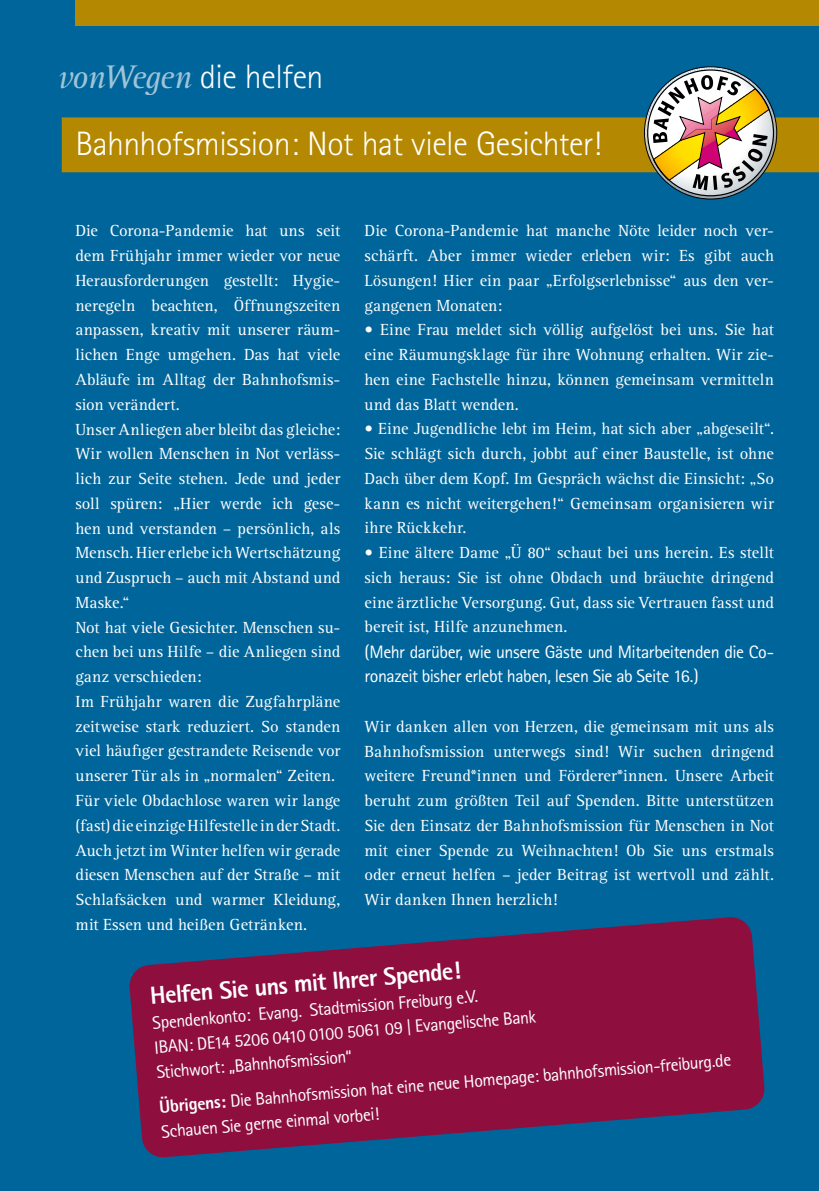
<style>
.page{position:relative;width:819px;height:1191px;background:#00659a}
.page>*{position:absolute;margin:0;border:0;box-sizing:border-box;transform-origin:0 0}
.t1{font:300 33.77px "Rotis Sans Serif";letter-spacing:-.015em;color:#fff}
.t2{font:800 24.68px "Rotis Sans Serif";color:#fff}
.t3{font:17.85px/24.5px "Rotis Sans Serif";letter-spacing:-.03em;color:#fff}
.t4{font:16.62px/24.7px "Rotis Serif";letter-spacing:.01em;color:#fff;text-align:justify}
.s1{font-family:"Rotis Serif";font-weight:400;font-style:italic}
.s2{font-weight:800}
</style>
<div class="page">
<div style="left:62px;top:117px;width:757px;height:55px;background:#b48800"></div>
<svg style="left:129px;top:917px;width:636px;height:241px;fill:#8e0e3d"></svg>
<svg style="left:644px;top:67px;width:132px;height:132px"></svg>
<div style="left:75px;top:0;width:744px;height:25px;background:#b48800"></div>
<h1 class="t1" style="left:57px;top:57px;width:267px"><span class="s1">vonWegen</span> die helfen</h1>
<h1 class="t1" style="left:75px;top:124px;width:527px">Bahnhofsmission: Not hat viele Gesichter!</h1>
<p class="t4" style="left:75px;top:219px;width:266px;text-align:left">Die Corona-Pandemie hat uns seit dem Frühjahr immer wieder vor neue Herausforderungen gestellt: Hygie&shy;neregeln beachten, Öffnungszeiten anpassen, kreativ mit unserer räum&shy;lichen Enge umgehen. Das hat viele Abläufe im Alltag der Bahnhofsmis&shy;sion verändert.<br>Unser Anliegen aber bleibt das gleiche:<br>Wir wollen Menschen in Not verläss&shy;lich zur Seite stehen. Jede und jeder soll spüren: „Hier werde ich gese&shy;hen und verstanden – persönlich, als Mensch. Hier erlebe ich Wertschätzung und Zuspruch – auch mit Abstand und Maske.“<br>Not hat viele Gesichter. Menschen su&shy;chen bei uns Hilfe – die Anliegen sind ganz verschieden:<br>Im Frühjahr waren die Zugfahrpläne zeitweise stark reduziert. So standen viel häufiger gestrandete Reisende vor unserer Tür als in „normalen“ Zeiten.<br>Für viele Obdachlose waren wir lange (fast) die einzige Hilfestelle in der Stadt.<br>Auch jetzt im Winter helfen wir gerade diesen Menschen auf der Straße – mit Schlafsäcken und warmer Kleidung, mit Essen und heißen Getränken.</p>
<p class="t4" style="left:364px;top:219px;width:411px">Die Corona-Pandemie hat manche Nöte leider noch ver&shy;schärft. Aber immer wieder erleben wir: Es gibt auch Lösungen! Hier ein paar „Erfolgserlebnisse“ aus den ver&shy;gangenen Monaten:</p>
<p class="t4" style="left:364px;top:318px;width:411px">• Eine Frau meldet sich völlig aufgelöst bei uns. Sie hat eine Räumungsklage für ihre Wohnung erhalten. Wir zie&shy;hen eine Fachstelle hinzu, können gemeinsam vermitteln und das Blatt wenden.</p>
<p class="t4" style="left:364px;top:417px;width:411px">• Eine Jugendliche lebt im Heim, hat sich aber „abgeseilt“.<br>Sie schlägt sich durch, jobbt auf einer Baustelle, ist ohne Dach über dem Kopf. Im Gespräch wächst die Einsicht: „So kann es nicht weitergehen!“ Gemeinsam organisieren wir ihre Rückkehr.</p>
<p class="t4" style="left:364px;top:541px;width:411px">• Eine ältere Dame „Ü 80“ schaut bei uns herein. Es stellt sich heraus: Sie ist ohne Obdach und bräuchte dringend eine ärztliche Versorgung. Gut, dass sie Vertrauen fasst und bereit ist, Hilfe anzunehmen.</p>
<p class="t3" style="left:364px;top:639px;width:411px">(Mehr darüber, wie unsere Gäste und Mitarbeitenden die Co&shy;ronazeit bisher erlebt haben, lesen Sie ab Seite 16.)</p>
<p class="t4" style="left:364px;top:714px;width:411px">Wir danken allen von Herzen, die gemeinsam mit uns als Bahnhofsmission unterwegs sind! Wir suchen dringend weitere Freund*innen und Förderer*innen. Unsere Arbeit beruht zum größten Teil auf Spenden. Bitte unterstützen Sie den Einsatz der Bahnhofsmission für Menschen in Not mit einer Spende zu Weihnachten! Ob Sie uns erstmals oder erneut helfen – jeder Beitrag ist wertvoll und zählt.<br>Wir danken Ihnen herzlich!</p>
<h2 class="t2" style="left:149px;top:981px;width:313px;rotate:-5deg">Helfen Sie uns mit Ihrer Spende!</h2>
<p class="t3" style="left:151px;top:1011px;width:384px;rotate:-5deg">Spendenkonto: Evang. Stadtmission Freiburg e.V.<br>IBAN: DE14 5206 0410 0100 5061 09 | Evangelische Bank<br>Stichwort: „Bahnhofsmission“</p>
<p class="t3" style="left:158px;top:1096px;width:575px;line-height:23.6px;rotate:-5deg"><span class="s2">Übrigens:</span> Die Bahnhofsmission hat eine neue Homepage: bahnhofsmission-freiburg.de<br>Schauen Sie gerne einmal vorbei!</p>
</div>
